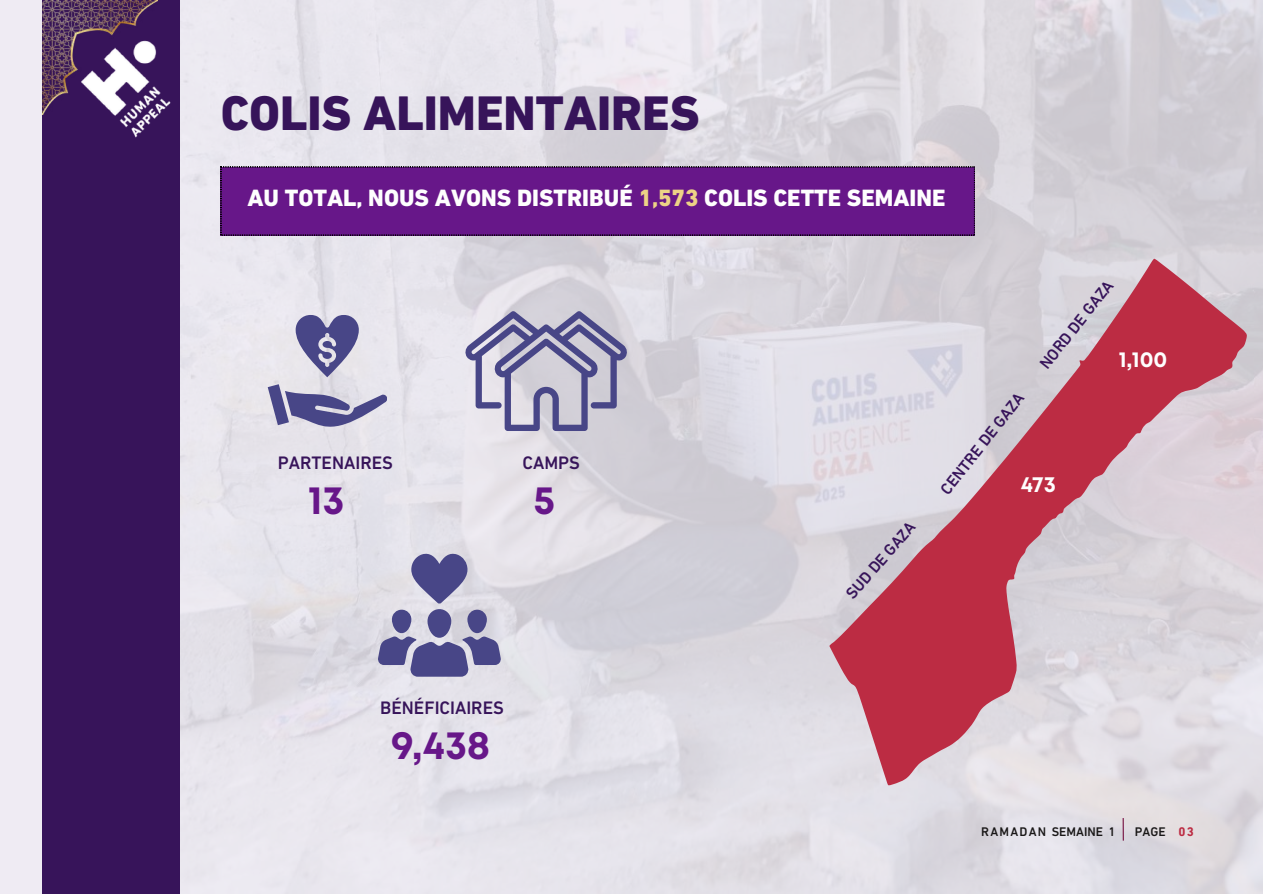
<style>
.page{position:relative;width:1263px;height:894px;background:#fff}
.page>*{position:absolute;margin:0;border:0;box-sizing:border-box;transform-origin:0 0}
.t1{font:800 49.35px "DIN Next LT Pro";color:#37145a}
.t2{font:700 39.9px "Mont";color:#671789}
.t3{font:800 24px "DIN Next LT Pro";color:#fefefe}
.t4{font:700 22.05px "Mont";color:#fefefe}
.t5{font:700 21.9px "Mont";color:#fefefe}
.t6{font:500 18.3px "DIN Next LT Pro";color:#37145a}
.t7{font:500 16.35px "DIN Next LT Pro";color:#37145a}
.t8{font:500 12.75px "DIN Next LT Pro";letter-spacing:.05em;color:#191717}
.t9{font:500 12.75px "DIN Next LT Pro";color:#191717}
.s1{color:#edd386}
.s2{font-weight:700;color:#bc2c43}
</style>
<div class="page">
<div style="left:0;top:0;width:1263px;height:893px;background:#efebf3"></div>
<img style="left:180px;top:0;width:1083px;height:893px">
<svg style="left:1123px;top:817px;width:1px;height:23px"></svg>
<div style="left:221px;top:167px;width:754px;height:68px;background:#671789"></div>
<svg style="left:465px;top:311px;width:163px;height:120px"></svg>
<svg style="left:378px;top:551px;width:123px;height:125px"></svg>
<svg style="left:268px;top:384px;width:119px;height:49px"></svg>
<svg style="left:296px;top:315px;width:63px;height:62px"></svg>
<svg style="left:829px;top:258px;width:418px;height:527px"></svg>
<div style="left:42px;top:0;width:138px;height:893px;background:#37145a"></div>
<img style="left:42px;top:0;width:115px;height:115px">
<img style="left:76px;top:37px;width:95px;height:101px">
<h1 class="t1" style="left:221px;top:84px;width:480px">COLIS ALIMENTAIRES</h1>
<p class="t3" style="left:247px;top:183px;width:700px">AU TOTAL, NOUS AVONS DISTRIBUÉ <span class="s1">1,573</span> COLIS CETTE SEMAINE</p>
<p class="t7" style="left:1036px;top:361px;width:109px;rotate:-52deg">NORD DE GAZA</p>
<p class="t5" style="left:1119px;top:351px;width:50px">1,100</p>
<p class="t6" style="left:278px;top:452px;width:117px">PARTENAIRES</p>
<h2 class="t2" style="left:308px;top:485px;width:38px">13</h2>
<p class="t6" style="left:522px;top:452px;width:59px">CAMPS</p>
<h2 class="t2" style="left:534px;top:485px;width:23px">5</h2>
<p class="t6" style="left:380px;top:697px;width:125px">BÉNÉFICIAIRES</p>
<h2 class="t2" style="left:391px;top:730px;width:101px">9,438</h2>
<p class="t7" style="left:844px;top:592px;width:98px;rotate:-49deg">SUD DE GAZA</p>
<p class="t7" style="left:937px;top:486px;width:125px;rotate:-52deg">CENTRE DE GAZA</p>
<p class="t4" style="left:1021px;top:475px;width:37px">473</p>
<p class="t8" style="left:981px;top:826px;width:136px">RAMADAN SEMAINE 1</p>
<p class="t9" style="left:1135px;top:826px;width:61px">PAGE <span class="s2">03</span></p>
</div>
